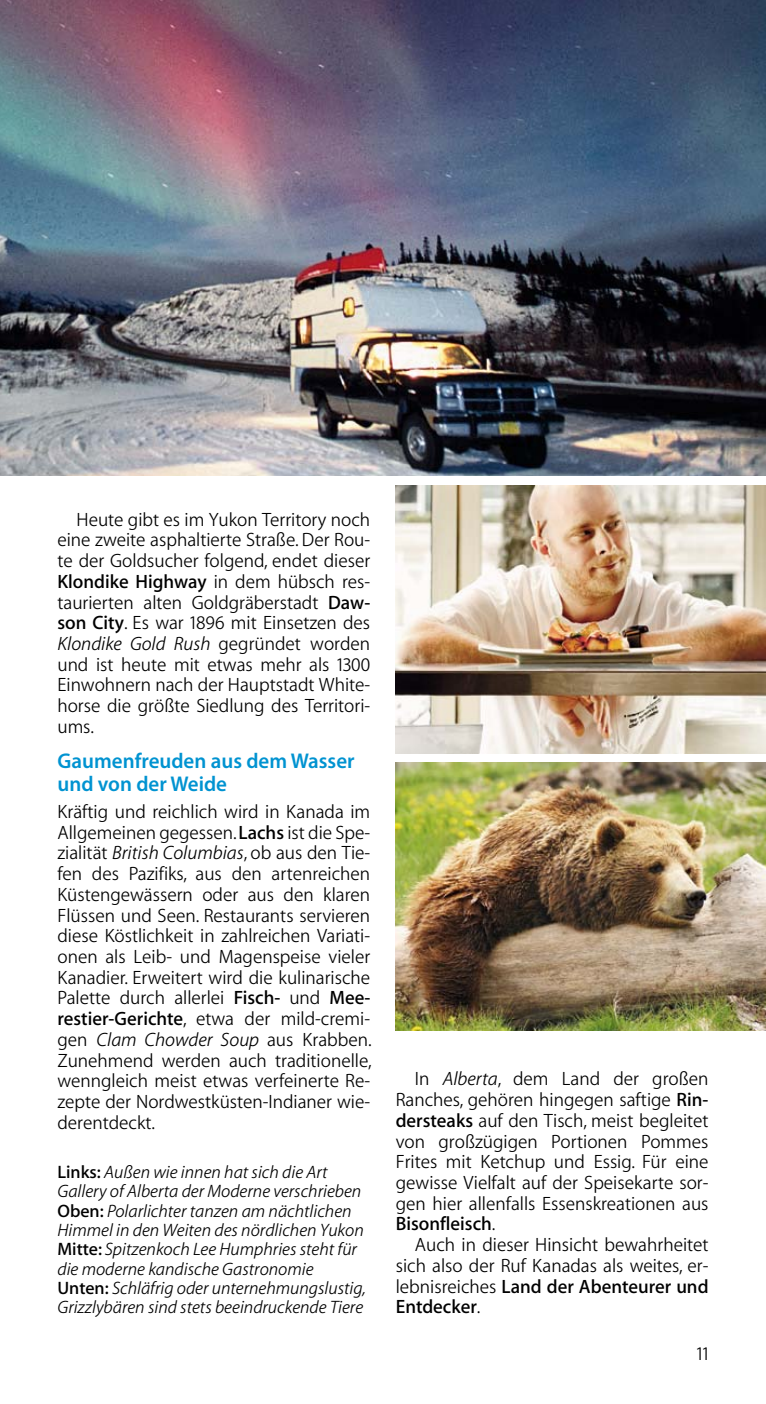
<style>
.page{position:relative;width:766px;height:1404px;background:#fff}
.page>*{position:absolute;margin:0;border:0;box-sizing:border-box;transform-origin:0 0}
.t1{font:600 21.38px/22.5px "Myriad Pro";color:#0093d1}
.t2{font:300 19.35px/20.7px "ADAC Myriad OT";color:#000;text-align:justify}
.t3{font:700 19.35px "ADAC Myriad OT";color:#000}
.t4{font:italic 300 18px/19.3px "ADAC Myriad OT";color:#000}
.s1{font-weight:700}
.s2{font-style:italic}
.s3{font-weight:700;font-style:normal}
.s4{font-weight:300}
</style>
<div class="page">
<img style="left:0;top:0;width:765px;height:475px">
<img style="left:395px;top:762px;width:370px;height:268px">
<img style="left:395px;top:485px;width:370px;height:268px">
<p class="t2" style="left:57px;top:509px;width:314px;text-indent:19px">Heute gibt es im Yukon Territory noch eine zweite asphaltierte Straße. Der Rou&shy;te der Goldsucher folgend, endet dieser <span class="s1">Klondike Highway</span> in dem hübsch res&shy;taurierten alten Goldgräberstadt <span class="s1">Daw&shy;son City</span>. Es war 1896 mit Einsetzen des <span class="s2">Klondike Gold Rush</span> gegründet worden und ist heute mit etwas mehr als 1300<br>Einwohnern nach der Hauptstadt White&shy;horse die größte Siedlung des Territori&shy;ums.</p>
<p class="t1" style="left:57px;top:749px;width:298px">Gaumenfreuden aus dem Wasser und von der Weide</p>
<p class="t2" style="left:57px;top:801px;width:316px">Kräftig und reichlich wird in Kanada im Allgemeinen gegessen. <span class="s1">Lachs</span> ist die Spe&shy;zialität <span class="s2">British Columbias</span>, ob aus den Tie&shy;fen des Pazifiks, aus den artenreichen Küstengewässern oder aus den klaren Flüssen und Seen. Restaurants servieren diese Köstlichkeit in zahlreichen Variati&shy;onen als Leib- und Magenspeise vieler Kanadier. Erweitert wird die kulinarische Palette durch allerlei <span class="s1">Fisch-</span> und <span class="s1">Mee&shy;restier-Gerichte</span>, etwa der mild-cremi&shy;gen <span class="s2">Clam Chowder Soup</span> aus Krabben.<br>Zunehmend werden auch traditionelle, wenngleich meist etwas verfeinerte Re&shy;zepte der Nordwestküsten-Indianer wie&shy;derentdeckt.</p>
<p class="t4" style="left:57px;top:1162px;width:310px"><span class="s3">Links:</span> Außen wie innen hat sich die Art Gallery of Alberta der Moderne verschrieben <span class="s3">Oben:</span> Polarlichter tanzen am nächtlichen Himmel in den Weiten des nördlichen Yukon <span class="s3">Mitte:</span> Spitzenkoch Lee Humphries steht für die moderne kandische Gastronomie <span class="s3">Unten:</span> Schläfrig oder unternehmungslustig, Grizzlybären sind stets beeindruckende Tiere</p>
<p class="t2" style="left:415px;top:1068px;width:295px">In <span class="s2">Alberta</span>, dem Land der großen</p>
<p class="t2" style="left:395px;top:1089px;width:314px">Ranches, gehören hingegen saftige <span class="s1">Rin-</span></p>
<p class="t2" style="left:395px;top:1110px;width:314px"><span class="s1">dersteaks</span> auf den Tisch, meist begleitet</p>
<p class="t2" style="left:395px;top:1130px;width:314px">von großzügigen Portionen Pommes</p>
<p class="t2" style="left:395px;top:1151px;width:314px">Frites mit Ketchup und Essig. Für eine</p>
<p class="t2" style="left:395px;top:1172px;width:314px">gewisse Vielfalt auf der Speisekarte sor-</p>
<p class="t2" style="left:395px;top:1192px;width:314px">gen hier allenfalls Essenskreationen aus</p>
<p class="t3" style="left:395px;top:1212px;width:101px">Bisonfleisch<span class="s4">.</span></p>
<p class="t2" style="left:415px;top:1234px;width:295px">Auch in dieser Hinsicht bewahrheitet</p>
<p class="t2" style="left:395px;top:1255px;width:314px">sich also der Ruf Kanadas als weites, er-</p>
<p class="t3" style="left:395px;top:1275px;width:314px"><span class="s4">lebnisreiches</span> Land der Abenteurer und</p>
<p class="t3" style="left:395px;top:1295px;width:86px">Entdecker<span class="s4">.</span></p>
<p class="t2" style="left:696px;top:1343px;width:13px">11</p>
</div>
